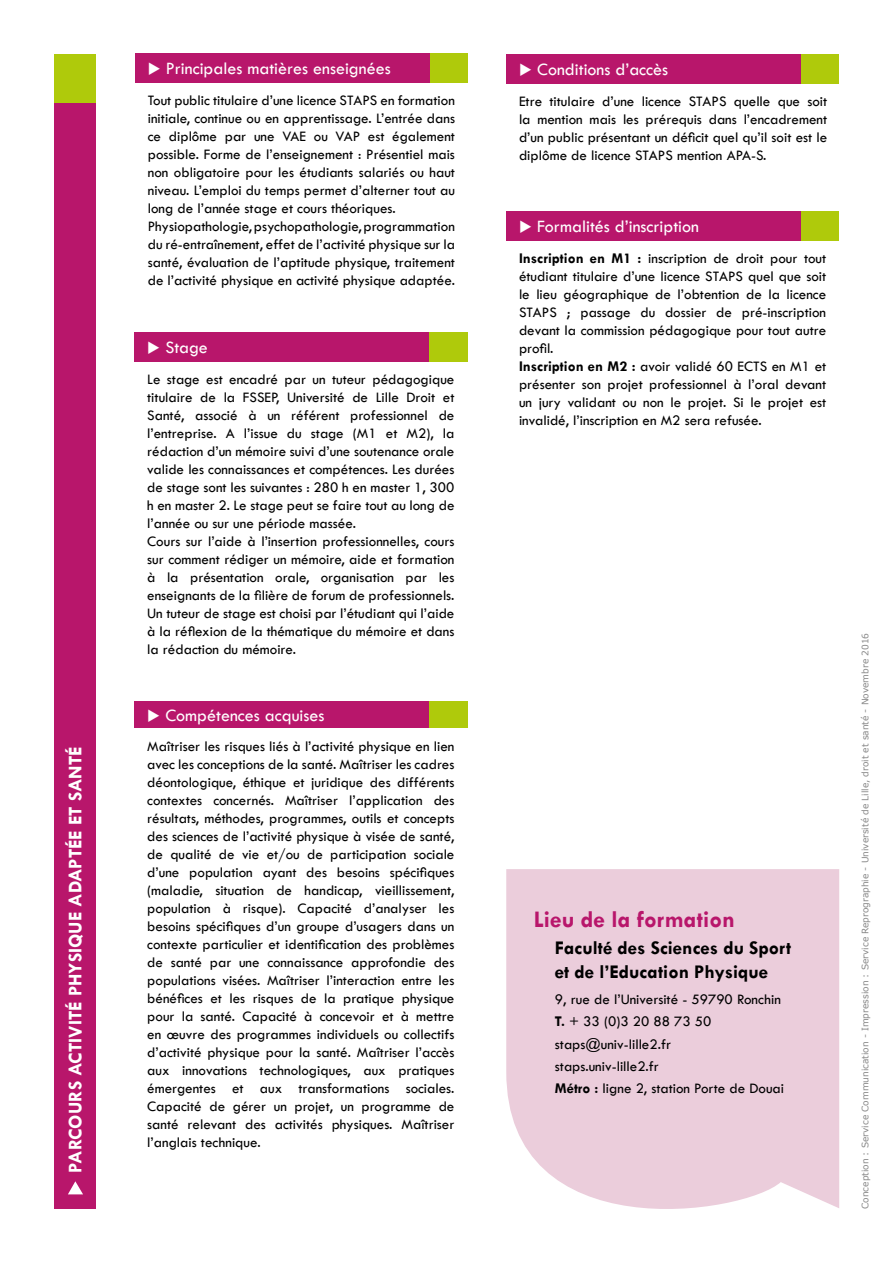
<style>
.page{position:relative;width:893px;height:1263px;background:#fff}
.page>*{position:absolute;margin:0;border:0;box-sizing:border-box;transform-origin:0 0}
.t1{font:700 24px "Tw Cen";color:#b8166b}
.t2{font:700 19.5px/23.4px "Tw Cen";color:#000}
.t3{font:700 19.5px "Tw Cen";color:#fff}
.t4{font:18px "Tw Cen";color:#fff}
.t5{font:15px/18px "Tw Cen";color:#000}
.t6{font:9px "Verdana";color:#878787}
.s1{font-weight:700}
</style>
<div class="page">
<div style="left:54px;top:54px;width:42px;height:49px;background:#afca0b"></div>
<div style="left:54px;top:103px;width:42px;height:1106px;background:#b8166b"></div>
<svg style="left:68px;top:1181px;width:15px;height:13px"></svg>
<div style="left:429px;top:702px;width:38px;height:26px;background:#afca0b"></div>
<div style="left:134px;top:702px;width:295px;height:26px;background:#b8166b"></div>
<div style="left:801px;top:211px;width:38px;height:29px;background:#afca0b"></div>
<div style="left:506px;top:211px;width:295px;height:29px;background:#b8166b"></div>
<div style="left:801px;top:54px;width:38px;height:29px;background:#afca0b"></div>
<div style="left:506px;top:54px;width:295px;height:29px;background:#b8166b"></div>
<div style="left:429px;top:332px;width:38px;height:29px;background:#afca0b"></div>
<div style="left:134px;top:332px;width:295px;height:29px;background:#b8166b"></div>
<div style="left:429px;top:53px;width:39px;height:29px;background:#afca0b"></div>
<div style="left:135px;top:53px;width:294px;height:29px;background:#b8166b"></div>
<div style="left:506px;top:869px;width:333px;height:340px;background:#ebcddb"></div>
<h2 class="t3" style="left:64px;top:1173px;width:428px;rotate:-90deg">PARCOURS ACTIVITÉ PHYSIQUE ADAPTÉE ET SANTÉ</h2>
<p class="t4" style="left:148px;top:57px;width:244px">◆ Principales matières enseignées</p>
<p class="t5" style="left:148px;top:92px;width:309px">Tout public titulaire d’une licence STAPS en formation initiale, continue ou en apprentissage. L’entrée dans ce diplôme par une VAE ou VAP est également possible. Forme de l’enseignement : Présentiel mais non obligatoire pour les étudiants salariés ou haut niveau. L’emploi du temps permet d’alterner tout au long de l’année stage et cours théoriques.<br>Physiopathologie, psychopathologie, programmation du ré-entraînement, effet de l’activité physique sur la santé, évaluation de l’aptitude physique, traitement de l’activité physique en activité physique adaptée.</p>
<p class="t4" style="left:147px;top:336px;width:62px">◆ Stage</p>
<p class="t5" style="left:147px;top:370px;width:309px">Le stage est encadré par un tuteur pédagogique titulaire de la FSSEP, Université de Lille Droit et Santé, associé à un référent professionnel de l’entreprise. A l’issue du stage (M1 et M2), la rédaction d’un mémoire suivi d’une soutenance orale valide les connaissances et compétences. Les durées de stage sont les suivantes : 280 h en master 1, 300 h en master 2. Le stage peut se faire tout au long de l’année ou sur une période massée.<br>Cours sur l’aide à l’insertion professionnelles, cours sur comment rédiger un mémoire, aide et formation à la présentation orale, organisation par les enseignants de la filière de forum de professionnels.<br>Un tuteur de stage est choisi par l’étudiant qui l’aide à la réflexion de la thématique du mémoire et dans la rédaction du mémoire.</p>
<p class="t4" style="left:147px;top:704px;width:179px">◆ Compétences acquises</p>
<p class="t5" style="left:147px;top:737px;width:309px;text-align:justify">Maîtriser les risques liés à l’activité physique en lien avec les conceptions de la santé. Maîtriser les cadres déontologique, éthique et juridique des différents contextes concernés. Maîtriser l’application des résultats, méthodes, programmes, outils et concepts des sciences de l’activité physique à visée de santé, de qualité de vie et/ou de participation sociale d’une population ayant des besoins spécifiques (maladie, situation de handicap, vieillissement, population à risque). Capacité d’analyser les besoins spécifiques d’un groupe d’usagers dans un contexte particulier et identification des problèmes de santé par une connaissance approfondie des populations visées. Maîtriser l’interaction entre les bénéfices et les risques de la pratique physique pour la santé. Capacité à concevoir et à mettre en œuvre des programmes individuels ou collectifs d’activité physique pour la santé. Maîtriser l’accès aux innovations technologiques, aux pratiques émergentes et aux transformations sociales.<br>Capacité de gérer un projet, un programme de santé relevant des activités physiques. Maîtriser l’anglais technique.</p>
<p class="t4" style="left:519px;top:58px;width:151px">◆ Conditions d’accès</p>
<p class="t5" style="left:519px;top:93px;width:310px;text-align:justify">Etre titulaire d’une licence STAPS quelle que soit la mention mais les prérequis dans l’encadrement d’un public présentant un déficit quel qu’il soit est le diplôme de licence STAPS mention APA-S.</p>
<p class="t4" style="left:519px;top:215px;width:182px">◆ Formalités d’inscription</p>
<p class="t5" style="left:519px;top:249px;width:309px"><span class="s1">Inscription en M1 :</span> inscription de droit pour tout étudiant titulaire d’une licence STAPS quel que soit le lieu géographique de l’obtention de la licence STAPS ; passage du dossier de pré-inscription devant la commission pédagogique pour tout autre profil.<br><span class="s1">Inscription en M2 :</span> avoir validé 60 ECTS en M1 et présenter son projet professionnel à l’oral devant un jury validant ou non le projet. Si le projet est invalidé, l’inscription en M2 sera refusée.</p>
<h1 class="t1" style="left:534px;top:904px;width:203px">Lieu de la formation</h1>
<h2 class="t2" style="left:555px;top:936px;width:238px">Faculté des Sciences du Sport et de l’Education Physique</h2>
<p class="t5" style="left:555px;top:988px;width:231px;line-height:22.2px">9, rue de l’Université - 59790 Ronchin<br><span class="s1">T.</span> + 33 (0)3 20 88 73 50 staps@univ-lille2.fr<br>staps.univ-lille2.fr<br><span class="s1">Métro :</span> ligne 2, station Porte de Douai</p>
<p class="t6" style="left:859px;top:1209px;width:577px;rotate:-90deg">Conception : Service Communication - Impression : Service Reprographie - Université de Lille, droit et santé - Novembre 2016</p>
</div>
